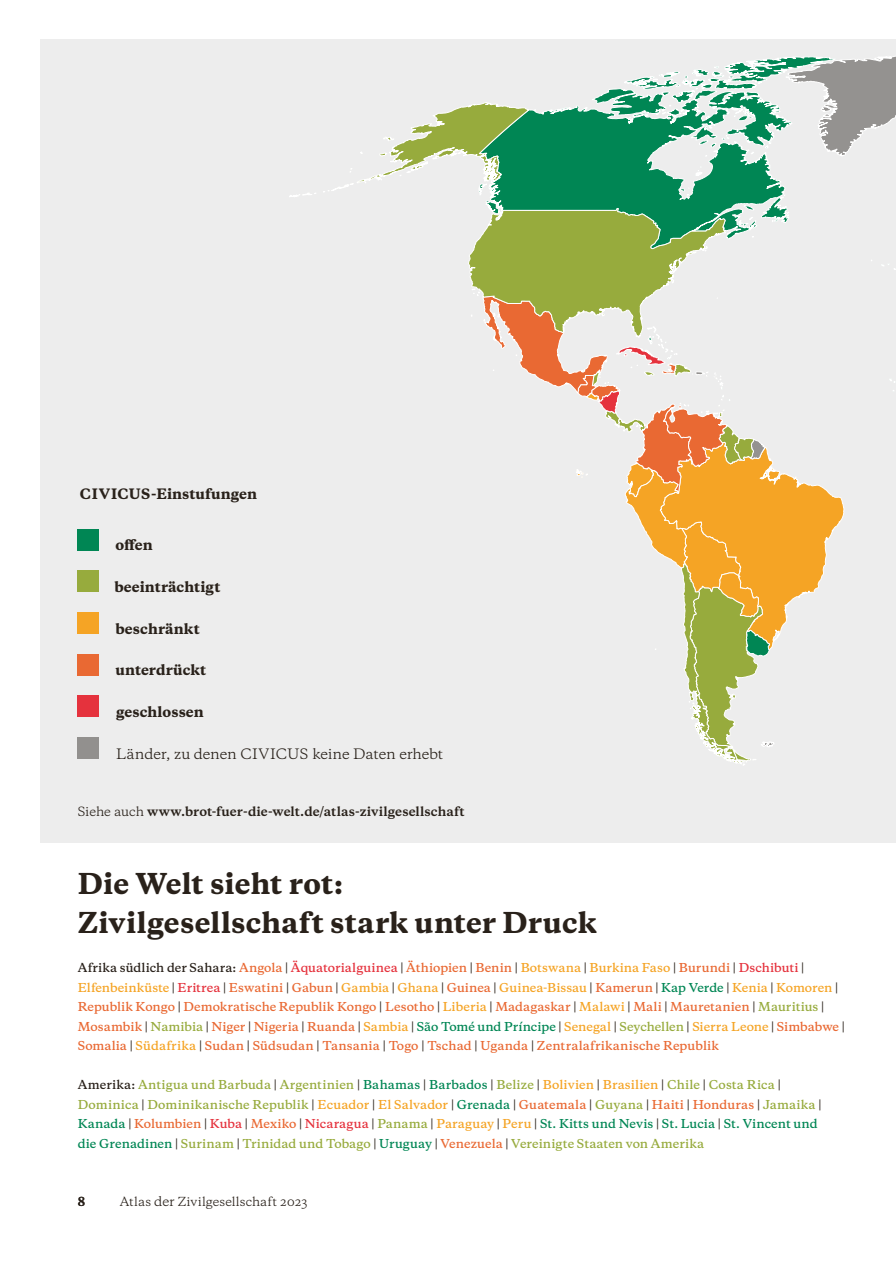
<style>
.page{position:relative;width:896px;height:1266px;background:#fff}
.page>*{position:absolute;margin:0;border:0;box-sizing:border-box;transform-origin:0 0}
.t1{font:800 27px/39px "Galaxie Copernicus";letter-spacing:.005em;color:#29211a}
.t2{font:800 13.5px "Galaxie Copernicus";letter-spacing:.005em;color:#29211a}
.t3{font:13.5px "Galaxie Copernicus";letter-spacing:-.01em;color:#29211a}
.t4{font:700 12px "Galaxie Copernicus";letter-spacing:.005em;color:#29211a}
.t5{font:11.7px "Galaxie Copernicus";letter-spacing:.005em;color:#29211a}
.t6{font:700 11.7px "Galaxie Copernicus";color:#29211a}
.t7{font:600 11.55px/19.5px "Galaxie Copernicus";letter-spacing:.005em;color:#e96933}
.t8{font:600 11.55px/19.5px "Galaxie Copernicus";letter-spacing:.01em;color:#97ab3d}
.s1{font-weight:400}
.s2{color:#29211a}
.s3{color:#e5323d}
.s4{color:#f5a425}
.s5{color:#008654}
.s6{color:#97ab3d}
.s7{color:#e96933}
.s8{font-size:12.3px}
</style>
<div class="page">
<div style="left:40px;top:40px;width:855px;height:802px;background:#ededed"></div>
<svg style="left:592px;top:57px;width:197px;height:182px"></svg>
<svg style="left:784px;top:56px;width:111px;height:101px"></svg>
<svg style="left:771px;top:219px;width:3px;height:4px"></svg>
<svg style="left:289px;top:102px;width:437px;height:193px"></svg>
<svg style="left:471px;top:295px;width:373px;height:471px"></svg>
<div style="left:78px;top:529px;width:21px;height:21px;background:#008654"></div>
<div style="left:78px;top:737px;width:21px;height:21px;background:#92908e"></div>
<div style="left:116px;top:747px;width:383px;height:11px;background:#ededed"></div>
<div style="left:78px;top:570px;width:21px;height:22px;background:#97ab3d"></div>
<div style="left:78px;top:612px;width:21px;height:21px;background:#f5a425"></div>
<div style="left:78px;top:654px;width:21px;height:21px;background:#e96933"></div>
<div style="left:78px;top:695px;width:21px;height:22px;background:#e5323d"></div>
<p class="t2" style="left:80px;top:484px;width:178px">CIVICUS-Einstufungen</p>
<p class="t2" style="left:115px;top:536px;width:39px">offen</p>
<p class="t2" style="left:114px;top:578px;width:107px">beeinträchtigt</p>
<p class="t2" style="left:115px;top:619px;width:86px">beschränkt</p>
<p class="t2" style="left:115px;top:661px;width:92px">unterdrückt</p>
<p class="t2" style="left:116px;top:703px;width:89px">geschlossen</p>
<p class="t3" style="left:116px;top:744px;width:328px">Länder, zu denen CIVICUS keine Daten erhebt</p>
<p class="t4" style="left:78px;top:803px;width:388px"><span class="s1">Siehe auch</span> www.brot-fuer-die-welt.de/atlas-zivilgesellschaft</p>
<h1 class="t1" style="left:78px;top:864px;width:520px">Die Welt sieht rot:<br>Zivilgesellschaft stark unter Druck</h1>
<p class="t7" style="left:78px;top:958px;width:768px"><span class="s2">Afrika südlich der Sahara:</span> Angola <span class="s2">|</span> <span class="s3">Äquatorialguinea</span> <span class="s2">|</span> Äthiopien <span class="s2">|</span> Benin <span class="s2">|</span> <span class="s4">Botswana</span> <span class="s2">|</span> <span class="s4">Burkina Faso</span> <span class="s2">|</span> Burundi <span class="s2">|</span> <span class="s3">Dschibuti</span> <span class="s2">| </span><span class="s4">Elfenbeinküste</span> <span class="s2">|</span> <span class="s3">Eritrea</span> <span class="s2">|</span> Eswatini <span class="s2">|</span> Gabun <span class="s2">|</span> <span class="s4">Gambia</span> <span class="s2">|</span> <span class="s4">Ghana</span> <span class="s2">|</span> Guinea <span class="s2">|</span> <span class="s4">Guinea-Bissau</span> <span class="s2">|</span> Kamerun <span class="s2">|</span> <span class="s5">Kap Verde</span> <span class="s2">|</span> <span class="s4">Kenia</span> <span class="s2">|</span> <span class="s4">Komoren</span> <span class="s2">| </span>Republik Kongo <span class="s2">|</span> Demokratische Republik Kongo <span class="s2">|</span> Lesotho <span class="s2">|</span> <span class="s4">Liberia</span> <span class="s2">|</span> Madagaskar <span class="s2">|</span> <span class="s4">Malawi</span> <span class="s2">|</span> Mali <span class="s2">|</span> Mauretanien <span class="s2">|</span> <span class="s6">Mauritius</span> <span class="s2">| </span>Mosambik <span class="s2">|</span> <span class="s6">Namibia</span> <span class="s2">|</span> Niger <span class="s2">|</span> Nigeria <span class="s2">|</span> Ruanda <span class="s2">|</span> <span class="s4">Sambia</span> <span class="s2">|</span> <span class="s5">São Tomé und Príncipe</span> <span class="s2">|</span> <span class="s4">Senegal</span> <span class="s2">|</span> <span class="s6">Seychellen</span> <span class="s2">|</span> <span class="s4">Sierra Leone</span> <span class="s2">|</span> Simbabwe <span class="s2">| </span>Somalia <span class="s2">|</span> <span class="s4">Südafrika</span> <span class="s2">|</span> Sudan <span class="s2">|</span> Südsudan <span class="s2">|</span> Tansania <span class="s2">|</span> Togo <span class="s2">|</span> Tschad <span class="s2">|</span> Uganda <span class="s2">|</span> Zentralafrikanische Republik</p>
<p class="t8" style="left:78px;top:1075px;width:745px"><span class="s2">Amerika:</span> Antigua und Barbuda <span class="s2">|</span> Argentinien <span class="s2">|</span> <span class="s5">Bahamas</span> <span class="s2">|</span> <span class="s5">Barbados</span> <span class="s2">|</span> Belize <span class="s2">|</span> <span class="s4">Bolivien</span> <span class="s2">|</span> <span class="s4">Brasilien</span> <span class="s2">|</span> Chile <span class="s2">|</span> Costa Rica <span class="s2">| </span>Dominica <span class="s2">|</span> Dominikanische Republik <span class="s2">|</span> <span class="s4">Ecuador</span> <span class="s2">|</span> <span class="s4">El Salvador</span> <span class="s2">|</span> <span class="s5">Grenada</span> <span class="s2">|</span> <span class="s7">Guatemala</span> <span class="s2">|</span> Guyana <span class="s2">|</span> <span class="s7">Haiti</span> <span class="s2">|</span> <span class="s7">Honduras</span> <span class="s2">|</span> Jamaika <span class="s2">| </span><span class="s5">Kanada</span> <span class="s2">|</span> <span class="s7">Kolumbien</span> <span class="s2">|</span> <span class="s3">Kuba</span> <span class="s2">|</span> <span class="s7">Mexiko</span> <span class="s2">|</span> <span class="s3">Nicaragua</span> <span class="s2">|</span> Panama <span class="s2">|</span> <span class="s4">Paraguay</span> <span class="s2">|</span> <span class="s4">Peru</span> <span class="s2">|</span> <span class="s5">St. Kitts und Nevis</span> <span class="s2">|</span> <span class="s5">St. Lucia</span> <span class="s2">|</span> <span class="s5">St. Vincent und die Grenadinen</span> <span class="s2">|</span> Surinam <span class="s2">|</span> Trinidad und Tobago <span class="s2">|</span> <span class="s5">Uruguay</span> <span class="s2">|</span> <span class="s7">Venezuela</span> <span class="s2">|</span> Vereinigte Staaten von Amerika</p>
<p class="t6" style="left:78px;top:1194px;width:9px">8</p>
<p class="t5" style="left:120px;top:1193px;width:189px">Atlas <span class="s8">der</span> Zivilgesellschaft 2023</p>
</div>
